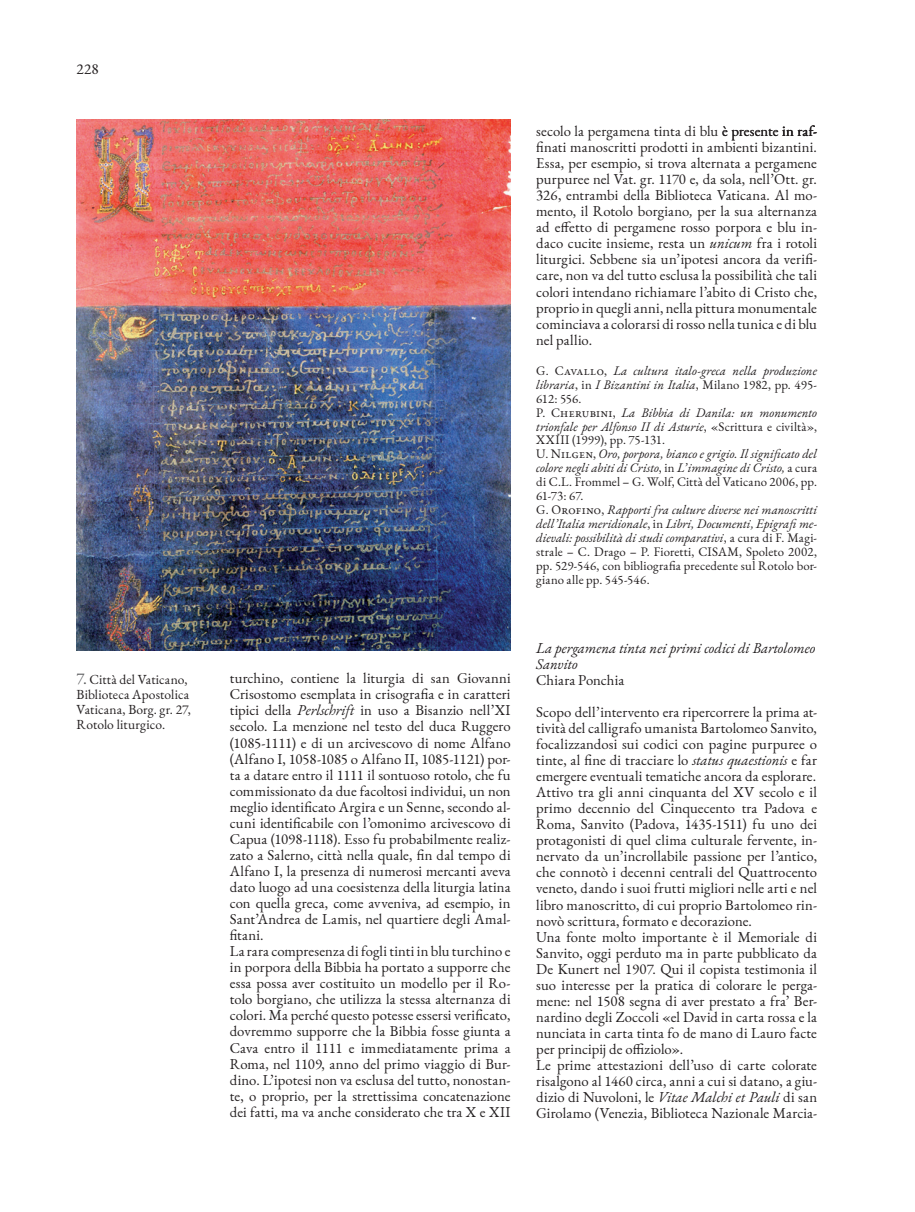
<style>
.page{position:relative;width:915px;height:1212px;background:#fff}
.page>*{position:absolute;margin:0;border:0;box-sizing:border-box;transform-origin:0 0}
.t1{font:15px "EB Garamond";color:#231f20}
.t2{font:14.7px/16px "EB Garamond";letter-spacing:.005em;color:#231f20}
.t3{font:italic 14.7px/16px "EB Garamond";letter-spacing:-.005em;color:#231f20}
.t4{font:13.5px/15px "EB Garamond";letter-spacing:.01em;color:#231f20}
.t5{font:italic 12.75px/14px "EB Garamond";color:#231f20}
.s1{font-size:16.5px;color:#57585a}
.s2{font-style:italic}
.s3{font-style:normal}
</style>
<div class="page">
<img style="left:77px;top:119px;width:433px;height:531px">
<p class="t1" style="left:77px;top:59px;width:24px">228</p>
<p class="t4" style="left:77px;top:671px;width:116px"><span class="s1">7.</span> Città del Vaticano,<br>Biblioteca Apostolica<br>Vaticana, Borg. gr. 27,<br>Rotolo liturgico.</p>
<p class="t2" style="left:230px;top:670px;width:282px">turchino, contiene la liturgia di san Giovanni Crisostomo esemplata in crisografia e in caratteri tipici della <span class="s2">Perlschrift</span> in uso a Bisanzio nell’XI secolo. La menzione nel testo del duca Ruggero (1085-1111) e di un arcivescovo di nome Alfano (Alfano I, 1058-1085 o Alfano II, 1085-1121) por&shy;ta a datare entro il 1111 il sontuoso rotolo, che fu commissionato da due facoltosi individui, un non meglio identificato Argira e un Senne, secondo al&shy;cuni identificabile con l’omonimo arcivescovo di Capua (1098-1118). Esso fu probabilmente realiz&shy;zato a Salerno, città nella quale, fin dal tempo di Alfano I, la presenza di numerosi mercanti aveva dato luogo ad una coesistenza della liturgia latina con quella greca, come avveniva, ad esempio, in Sant’Andrea de Lamis, nel quartiere degli Amal&shy;fitani.<br>La rara compresenza di fogli tinti in blu turchino e in porpora della Bibbia ha portato a supporre che essa possa aver costituito un modello per il Ro&shy;tolo borgiano, che utilizza la stessa alternanza di colori. Ma perché questo potesse essersi verificato, dovremmo supporre che la Bibbia fosse giunta a Cava entro il 1111 e immediatamente prima a Roma, nel 1109, anno del primo viaggio di Bur&shy;dino. L’ipotesi non va esclusa del tutto, nonostan&shy;te, o proprio, per la strettissima concatenazione dei fatti, ma va anche considerato che tra X e XII</p>
<p class="t2" style="left:536px;top:123px;width:282px;text-align:justify">secolo la pergamena tinta di blu è presente in raf&shy;finati manoscritti prodotti in ambienti bizantini.<br>Essa, per esempio, si trova alternata a pergamene purpuree nel Vat. gr. 1170 e, da sola, nell’Ott. gr.<br>326, entrambi della Biblioteca Vaticana. Al mo&shy;mento, il Rotolo borgiano<span class="s2">,</span> per la sua alternanza ad effetto di pergamene rosso porpora e blu in&shy;daco cucite insieme, resta un <span class="s2">unicum</span> fra i rotoli liturgici. Sebbene sia un’ipotesi ancora da verifi&shy;care, non va del tutto esclusa la possibilità che tali colori intendano richiamare l’abito di Cristo che, proprio in quegli anni, nella pittura monumentale cominciava a colorarsi di rosso nella tunica e di blu nel pallio.</p>
<p class="t5" style="left:536px;top:363px;width:282px"><span class="s3">G. Cava llo,</span> La cultura italo-greca nella produzione libraria<span class="s3">, in</span> I Bizantini in Italia<span class="s3">, Milano 1982, pp. 495- 612: 556.<br>P. Cherubini,</span> La Bibbia di Danila: un monumento trionfale per Alfonso II di Asturie<span class="s3">, «Scrittura e civiltà», XXIII (1999), pp. 75-131.<br>U. Nilgen,</span> Oro, porpora, bianco e grigio. Il significato del colore negli abiti di Cristo<span class="s3">, in</span> L’immagine di Cristo, <span class="s3">a cura di C.L. Frommel – G. Wolf, Città del Vaticano 2006, pp.<br>61-73: 67.<br>G. Orofino,</span> Rapporti fra culture diverse nei manoscritti dell’Italia meridionale<span class="s3">, in</span> Libri, Documenti, Epigrafi me&shy;dievali: possibilità di studi comparativi<span class="s3">, a cura di F. Magi&shy;strale – C. Drago – P. Fioretti, CISAM, Spoleto 2002, pp. 529-546, con bibliografia precedente sul Rotolo bor&shy;giano alle pp. 545-546.</span></p>
<p class="t3" style="left:536px;top:639px;width:281px">La pergamena tinta nei primi codici di Bartolomeo<br>Sanvito</p>
<p class="t2" style="left:536px;top:663px;width:282px;line-height:32.1px">Chiara Ponchia<br>Scopo dell’intervento era ripercorrere la prima at-</p>
<p class="t2" style="left:536px;top:720px;width:282px">tività del calligrafo umanista Bartolomeo Sanvito, focalizzandosi sui codici con pagine purpuree o tinte, al fine di tracciare lo <span class="s2">status quaestionis</span> e far emergere eventuali tematiche ancora da esplorare.<br>Attivo tra gli anni cinquanta del XV secolo e il primo decennio del Cinquecento tra Padova e Roma, Sanvito (Padova, 1435-1511) fu uno dei protagonisti di quel clima culturale fervente, in&shy;nervato da un’incrollabile passione per l’antico, che connotò i decenni centrali del Quattrocento veneto, dando i suoi frutti migliori nelle arti e nel libro manoscritto, di cui proprio Bartolomeo rin&shy;novò scrittura, formato e decorazione.<br>Una fonte molto importante è il Memoriale di Sanvito, oggi perduto ma in parte pubblicato da De Kunert nel 1907. Qui il copista testimonia il suo interesse per la pratica di colorare le perga&shy;mene: nel 1508 segna di aver prestato a fra’ Ber&shy;nardino degli Zoccoli «el David in carta rossa e la nunciata in carta tinta fo de mano di Lauro facte per principij de offiziolo».<br>Le prime attestazioni dell’uso di carte colorate risalgono al 1460 circa, anni a cui si datano, a giu&shy;dizio di Nuvoloni, le <span class="s2">Vitae Malchi et Pauli</span> di san Girolamo (Venezia, Biblioteca Nazionale Marcia-</p>
</div>
